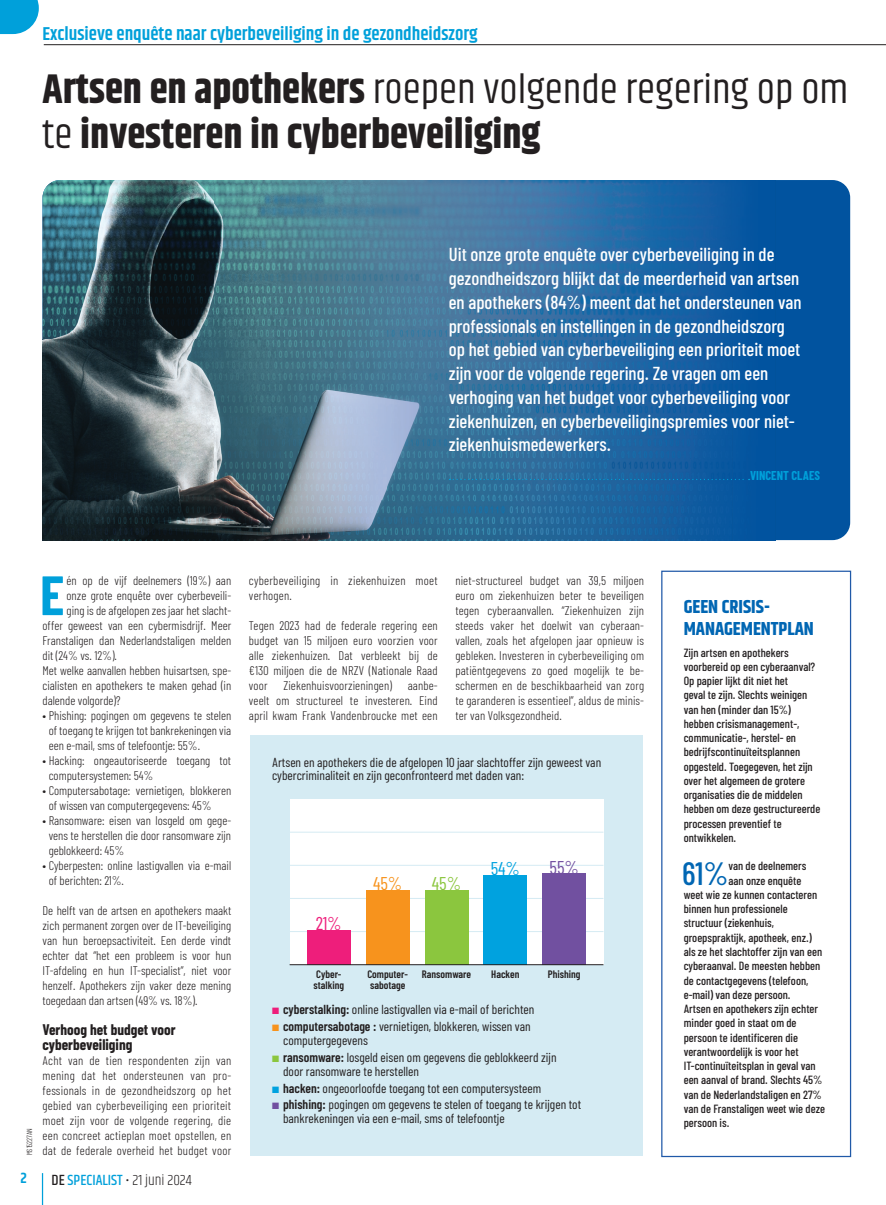
<style>
.page{position:relative;width:886px;height:1205px;background:#fff}
.page>*{position:absolute;margin:0;border:0;box-sizing:border-box;transform-origin:0 0}
.t1{font:700 55.38px "Barlow Condensed";color:#00a0da}
.t2{font:700 41.25px/45px "Khand";color:#231f20}
.t3{font:500 32.25px "Barlow Condensed";color:#0166b3}
.t4{font:500 18.75px/23.8px "Barlow Condensed";color:#fff}
.t5{font:600 18.75px "Khand";color:#00a0da}
.t6{font:700 18.75px/22.5px "Khand";color:#0166b3}
.t7{font:18.5px "Barlow Condensed";color:#ee1e7b}
.t8{font:18.5px "Barlow Condensed";color:#f7931d}
.t9{font:18.5px "Barlow Condensed";color:#8bc63e}
.t10{font:18.5px "Barlow Condensed";color:#00a2df}
.t11{font:18.5px "Barlow Condensed";color:#7150a0}
.t12{font:700 15px/15px "Barlow Condensed";color:#231f20}
.t13{font:300 15px "Khand";color:#231f20}
.t14{font:600 15px "Khand";color:#00a0da}
.t15{font:13.12px/13.9px "Barlow Condensed";color:#231f20}
.t16{font:300 12.5px/15px "Barlow Condensed";color:#231f20;text-align:justify}
.t17{font:300 12.5px/15px "Barlow Condensed";letter-spacing:.02em;color:#231f20}
.t18{font:700 12.5px "Barlow Condensed";color:#00a0da}
.t19{font:500 11.88px/14.2px "Barlow Condensed";color:#231f20}
.t20{font:600 10.75px/10.8px "Barlow Condensed";color:#231f20}
.t21{font:300 7.5px "Barlow Condensed";color:#231f20}
.s1{font-weight:400}
.s2{font-weight:500}
.s3{font-weight:500;color:#00a0da}
.s4{color:#ee1e7b}
.s5{font-weight:600}
.s6{color:#f7931d}
.s7{color:#8bc63e}
.s8{color:#00a2df}
.s9{color:#7150a0}
</style>
<div class="page">
<hr style="left:44px;top:44px;width:842px;height:1px;background:#231f20">
<svg style="left:0;top:0;width:39px;height:34px"></svg>
<hr style="left:42px;top:1173px;width:1px;height:32px;background:#00a0da">
<div style="left:775px;top:180px;width:75px;height:360px;background:#01539f"></div>
<img style="left:43px;top:180px;width:732px;height:360px">
<svg style="left:449px;top:479px;width:301px;height:1px"></svg>
<div style="left:250px;top:735px;width:393px;height:420px;background:#d5ebf3"></div>
<div style="left:290px;top:799px;width:313px;height:165px;background:#fff"></div>
<hr style="left:290px;top:931px;width:313px;height:1px;background:#d5ebf3">
<hr style="left:290px;top:898px;width:313px;height:1px;background:#d5ebf3">
<hr style="left:290px;top:865px;width:313px;height:1px;background:#d5ebf3">
<hr style="left:290px;top:832px;width:313px;height:1px;background:#d5ebf3">
<div style="left:307px;top:930px;width:44px;height:34px;background:#ee1e7b"></div>
<div style="left:366px;top:890px;width:43px;height:74px;background:#f7931d"></div>
<div style="left:425px;top:890px;width:43px;height:74px;background:#8bc63e"></div>
<div style="left:484px;top:875px;width:43px;height:89px;background:#00a2df"></div>
<div style="left:542px;top:873px;width:44px;height:91px;background:#7150a0"></div>
<hr style="left:290px;top:964px;width:313px;height:1px;background:#231f20">
<div style="left:661px;top:570px;width:190px;height:587px;border:1px solid #2059a8"></div>
<h3 class="t5" style="left:43px;top:21px;width:437px">Exclusieve enquête naar cyberbeveiliging in de gezondheidszorg</h3>
<h2 class="t2" style="left:43px;top:69px;width:807px">Artsen en apothekers <span class="s1">roepen volgende regering op om te</span> investeren in cyberbeveiliging</h2>
<p class="t4" style="left:449px;top:242px;width:354px">Uit onze grote enquête over cyberbeveiliging in de gezondheidszorg blijkt dat de meerderheid van artsen en apothekers (84%) meent dat het ondersteunen van professionals en instellingen in de gezondheidszorg op het gebied van cyberbeveiliging een prioriteit moet zijn voor de volgende regering. Ze vragen om een verhoging van het budget voor cyberbeveiliging voor ziekenhuizen, en cyberbeveiligingspremies voor niet&shy;ziekenhuismedewerkers.</p>
<p class="t18" style="left:750px;top:468px;width:72px">VINCENT CLAES</p>
<p class="t21" style="left:25px;top:1155px;width:29px;rotate:-90deg">MS15227AN</p>
<h1 class="t1" style="left:40px;top:561px;width:26px">E</h1>
<p class="t16" style="left:67px;top:573px;width:166px">én op de vijf deelnemers (19%) aan</p>
<p class="t16" style="left:67px;top:588px;width:166px">onze grote enquête over cyberbeveili-</p>
<p class="t16" style="left:67px;top:603px;width:166px">ging is de afgelopen zes jaar het slacht-</p>
<p class="t16" style="left:43px;top:618px;width:190px">offer geweest van een cybermisdrijf. Meer</p>
<p class="t16" style="left:43px;top:633px;width:190px">Franstaligen dan Nederlandstaligen melden</p>
<p class="t16" style="left:43px;top:648px;width:76px">dit (24% vs. 12%).</p>
<p class="t16" style="left:43px;top:663px;width:190px">Met welke aanvallen hebben huisartsen, spe-</p>
<p class="t16" style="left:43px;top:678px;width:190px">cialisten en apothekers te maken gehad (in</p>
<p class="t16" style="left:43px;top:693px;width:79px">dalende volgorde)?</p>
<p class="t16" style="left:49px;top:708px;width:184px;text-indent:-6px">• Phishing: pogingen om gegevens te stelen of toegang te krijgen tot bankrekeningen via een e-mail, sms of telefoontje: 55%.</p>
<p class="t16" style="left:49px;top:753px;width:184px;text-indent:-6px">• Hacking: ongeautoriseerde toegang tot computersystemen: 54%</p>
<p class="t16" style="left:49px;top:783px;width:184px;text-indent:-6px">• Computersabotage: vernietigen, blokkeren of wissen van computergegevens: 45%</p>
<p class="t16" style="left:49px;top:813px;width:184px;text-indent:-6px">• Ransomware: eisen van losgeld om gege&shy;vens te herstellen die door ransomware zijn geblokkeerd: 45%</p>
<p class="t16" style="left:49px;top:858px;width:184px;text-indent:-6px">• Cyberpesten: online lastigvallen via e-mail of berichten: 21%.</p>
<p class="t16" style="left:43px;top:903px;width:190px">De helft van de artsen en apothekers maakt zich permanent zorgen over de IT-beveiliging van hun beroepsactiviteit. Een derde vindt echter dat “het een probleem is voor hun IT-afdeling en hun IT-specialist”, niet voor henzelf. Apothekers zijn vaker deze mening toegedaan dan artsen (49% vs. 18%).</p>
<p class="t12" style="left:43px;top:1022px;width:135px">Verhoog het budget voor cyberbeveiliging</p>
<p class="t16" style="left:43px;top:1053px;width:190px">Acht van de tien respondenten zijn van mening dat het ondersteunen van pro&shy;fessionals in de gezondheidszorg op het gebied van cyberbeveiliging een prioriteit moet zijn voor de volgende regering, die een concreet actieplan moet opstellen, en dat de federale overheid het budget voor</p>
<p class="t14" style="left:20px;top:1168px;width:8px">2</p>
<p class="t13" style="left:52px;top:1171px;width:142px"><span class="s2">DE</span> <span class="s3">SPECIALIST</span> • 21 juni 2024</p>
<p class="t17" style="left:249px;top:573px;width:190px">cyberbeveiliging in ziekenhuizen moet verhogen.</p>
<p class="t16" style="left:249px;top:618px;width:190px">Tegen 2023 had de federale regering een budget van 15 miljoen euro voorzien voor alle ziekenhuizen. Dat verbleekt bij de €130 miljoen die de NRZV (Nationale Raad voor</p>
<p class="t16" style="left:283px;top:678px;width:110px">Ziekenhuisvoorzieningen)</p>
<p class="t16" style="left:249px;top:678px;width:190px;text-indent:159px">aanbe&shy;veelt om structureel te investeren. Eind april kwam Frank Vandenbroucke met een</p>
<p class="t16" style="left:455px;top:573px;width:190px">niet-structureel budget van 39,5 miljoen euro om ziekenhuizen beter te beveiligen tegen cyberaanvallen. “Ziekenhuizen zijn steeds vaker het doelwit van cyberaan&shy;vallen, zoals het afgelopen jaar opnieuw is gebleken. Investeren in cyberbeveiliging om patiëntgegevens zo goed mogelijk te be&shy;schermen en de beschikbaarheid van zorg te garanderen is essentieel”, aldus de minis&shy;ter van Volksgezondheid.</p>
<p class="t15" style="left:272px;top:754px;width:330px">Artsen en apothekers die de afgelopen 10 jaar slachtoffer zijn geweest van cybercriminaliteit en zijn geconfronteerd met daden van:</p>
<h3 class="t7" style="left:316px;top:912px;width:27px">21%</h3>
<h3 class="t8" style="left:373px;top:872px;width:31px">45%</h3>
<h3 class="t9" style="left:432px;top:872px;width:31px">45%</h3>
<h3 class="t10" style="left:491px;top:857px;width:31px">54%</h3>
<h3 class="t11" style="left:549px;top:855px;width:31px">55%</h3>
<p class="t20" style="left:314px;top:968px;width:32px">Cyber&shy;stalking</p>
<p class="t20" style="left:367px;top:968px;width:42px">Computer&shy;sabotage</p>
<p class="t20" style="left:422px;top:968px;width:51px">Ransomware</p>
<p class="t20" style="left:491px;top:968px;width:30px">Hacken</p>
<p class="t20" style="left:548px;top:968px;width:34px">Phishing</p>
<p class="t15" style="left:272px;top:1002px;width:264px"><span class="s4">■</span> <span class="s5">cyberstalking:</span> online lastigvallen via e-mail of berichten</p>
<p class="t15" style="left:283px;top:1019px;width:249px;text-indent:-11px"><span class="s6">■</span> <span class="s5">computersabotage :</span> vernietigen, blokkeren, wissen van computergegevens</p>
<p class="t15" style="left:283px;top:1050px;width:275px;text-indent:-11px"><span class="s7">■</span> <span class="s5">ransomware:</span> losgeld eisen om gegevens die geblokkeerd zijn door ransomware te herstellen</p>
<p class="t15" style="left:272px;top:1080px;width:271px"><span class="s8">■</span> <span class="s5">hacken:</span> ongeoorloofde toegang tot een computersysteem</p>
<p class="t15" style="left:283px;top:1097px;width:300px;text-indent:-11px"><span class="s9">■</span> <span class="s5">phishing:</span> pogingen om gegevens te stelen of toegang te krijgen tot bankrekeningen via een e-mail, sms of telefoontje</p>
<h3 class="t6" style="left:684px;top:596px;width:132px">GEEN CRISIS-<br>MANAGEMENTPLAN</h3>
<p class="t19" style="left:684px;top:645px;width:138px">Zijn artsen en apothekers voorbereid op een cyberaanval?<br>Op papier lijkt dit niet het<br>geval te zijn. Slechts weinigen van hen (minder dan 15%) hebben crisismanagement-, communicatie-, herstel- en bedrijfscontinuïteitsplannen opgesteld. Toegegeven, het zijn over het algemeen de grotere organisaties die de middelen hebben om deze gestructureerde processen preventief te ontwikkelen.</p>
<h3 class="t3" style="left:682px;top:853px;width:48px">61%</h3>
<p class="t19" style="left:728px;top:859px;width:79px">van de deelnemers</p>
<p class="t19" style="left:728px;top:873px;width:74px">aan onze enquête</p>
<p class="t19" style="left:684px;top:887px;width:135px">weet wie ze kunnen contacteren</p>
<p class="t19" style="left:684px;top:901px;width:105px">binnen hun professionele</p>
<p class="t19" style="left:684px;top:916px;width:92px">structuur (ziekenhuis,</p>
<p class="t19" style="left:684px;top:930px;width:130px">groepspraktijk, apotheek, enz.)</p>
<p class="t19" style="left:684px;top:944px;width:140px">als ze het slachtoffer zijn van een</p>
<p class="t19" style="left:684px;top:958px;width:138px">cyberaanval. De meesten hebben</p>
<p class="t19" style="left:684px;top:973px;width:126px">de contactgegevens (telefoon,</p>
<p class="t19" style="left:684px;top:987px;width:108px">e-mail) van deze persoon.</p>
<p class="t19" style="left:684px;top:1001px;width:136px">Artsen en apothekers zijn echter</p>
<p class="t19" style="left:684px;top:1015px;width:114px">minder goed in staat om de</p>
<p class="t19" style="left:684px;top:1030px;width:116px">persoon te identificeren die</p>
<p class="t19" style="left:684px;top:1044px;width:116px">verantwoordelijk is voor het</p>
<p class="t19" style="left:684px;top:1058px;width:133px">IT-continuïteitsplan in geval van</p>
<p class="t19" style="left:684px;top:1072px;width:140px">een aanval of brand. Slechts 45%</p>
<p class="t19" style="left:684px;top:1087px;width:139px">van de Nederlandstaligen en 27%</p>
<p class="t19" style="left:684px;top:1101px;width:143px">van de Franstaligen weet wie deze</p>
<p class="t19" style="left:684px;top:1115px;width:47px">persoon is.</p>
</div>
